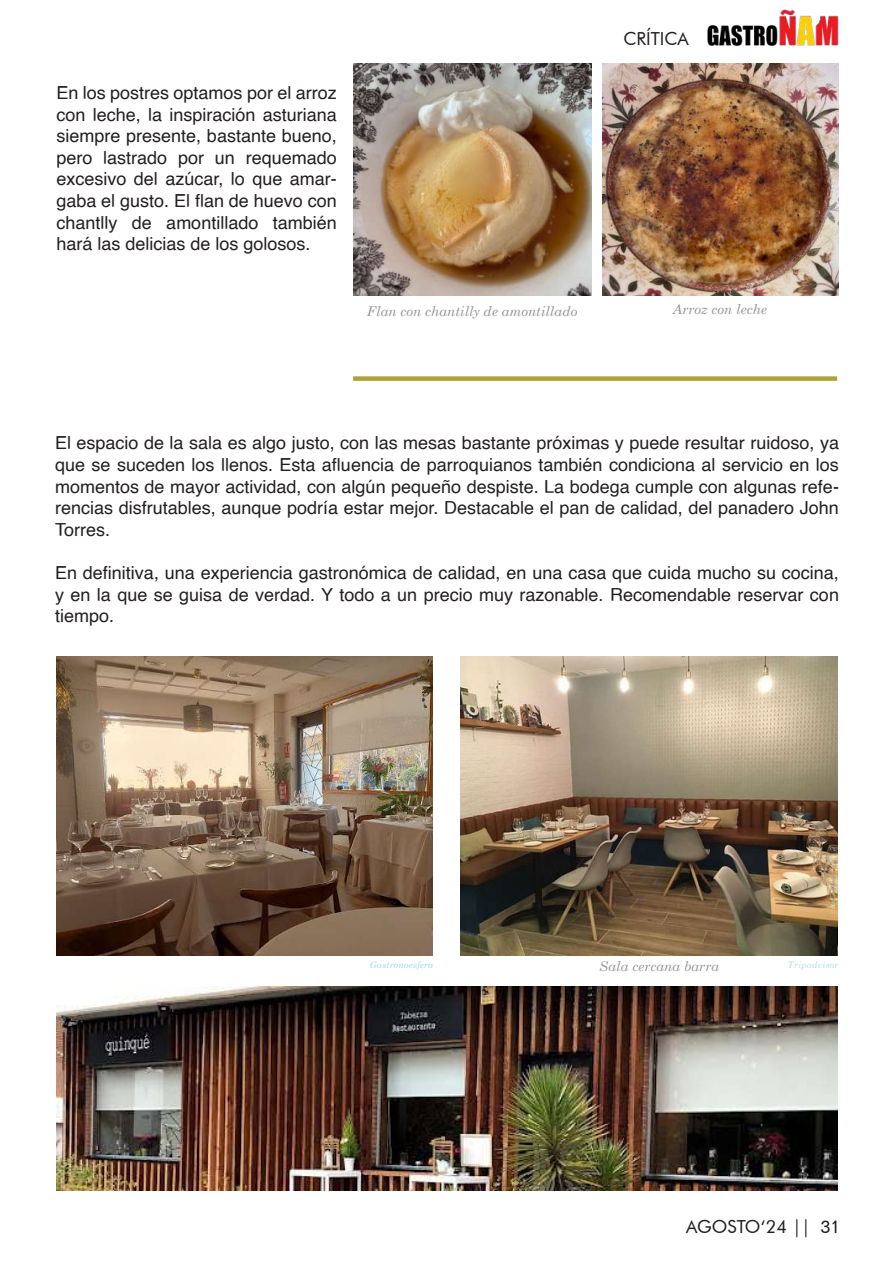
<style>
.page{position:relative;width:893px;height:1263px;background:#fff}
.page>*{position:absolute;margin:0;border:0;box-sizing:border-box;transform-origin:0 0}
.t1{font:18px/21.6px "Helvetica";color:#231f20;text-align:justify}
.t2{font:18px "Futura BT";color:#231f20}
.t3{font:italic 13.5px "Century Schoolbook";color:#939598}
.t4{font:italic 9px "Century Schoolbook";letter-spacing:.015em;color:#9dd9e3}
.t5{font:italic 9px "Century Schoolbook";letter-spacing:.02em;color:#b4dbe0}
.s1{font-family:"Folio BT"}
</style>
<div class="page">
<img style="left:707px;top:9px;width:132px;height:37px">
<img style="left:56px;top:656px;width:377px;height:299px">
<img style="left:461px;top:656px;width:376px;height:299px">
<img style="left:56px;top:986px;width:781px;height:205px">
<img style="left:353px;top:64px;width:238px;height:232px">
<img style="left:602px;top:64px;width:237px;height:232px">
<div style="left:353px;top:376px;width:484px;height:5px;background:#ada336"></div>
<p class="t1" style="left:56px;top:82px;width:282px">En los postres optamos por el arroz con leche, la inspiración asturiana siempre presente, bastante bueno, pero lastrado por un requemado excesivo del azúcar, lo que amar&shy;gaba el gusto. El flan de huevo con chantlly de amontillado también hará las delicias de los golosos.</p>
<p class="t3" style="left:367px;top:301px;width:212px">Flan con chantilly de amontillado</p>
<p class="t2" style="left:623px;top:28px;width:67px">CRÍTICA</p>
<p class="t3" style="left:673px;top:299px;width:96px">Arroz con leche</p>
<p class="t1" style="left:55px;top:433px;width:785px">El espacio de la sala es algo justo, con las mesas bastante próximas y puede resultar ruidoso, ya que se suceden los llenos. Esta afluencia de parroquianos también condiciona al servicio en los momentos de mayor actividad, con algún pequeño despiste. La bodega cumple con algunas refe&shy;rencias disfrutables, aunque podría estar mejor. Destacable el pan de calidad, del panadero John Torres.</p>
<p class="t1" style="left:55px;top:562px;width:785px">En definitiva, una experiencia gastronómica de calidad, en una casa que cuida mucho su cocina, y en la que se guisa de verdad. Y todo a un precio muy razonable. Recomendable reservar con tiempo.</p>
<p class="t4" style="left:370px;top:957px;width:65px">Gastronoesfera</p>
<p class="t3" style="left:599px;top:956px;width:121px">Sala cercana barra</p>
<p class="t5" style="left:788px;top:957px;width:52px">Tripadvisor</p>
<p class="t2" style="left:686px;top:1215px;width:156px">AGOSTO‘24 || <span class="s1">31</span></p>
</div>
